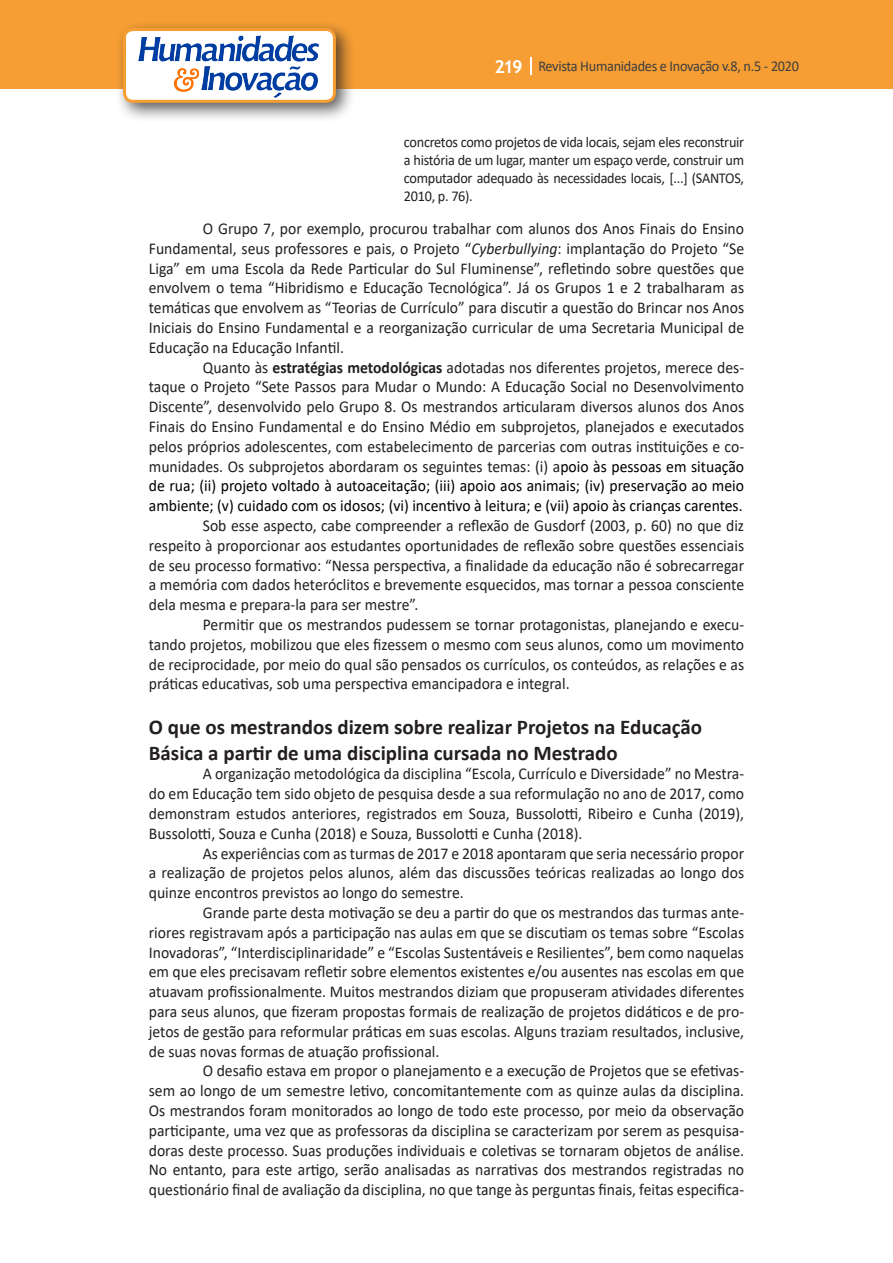
<style>
.page{position:relative;width:893px;height:1263px;background:#fff}
.page>*{position:absolute;margin:0;border:0;box-sizing:border-box;transform-origin:0 0}
.Titulo_2{font:700 21px/25.2px "Calibri";color:#231f20}
.Texto{font:16.5px/19.8px "Calibri";color:#231f20;text-align:justify;scale:.95 1}
.citacao{font:15px/18px "Calibri";letter-spacing:-.02em;color:#231f20;text-align:justify;scale:.95 1}
.t1{font:15px "Calibri";letter-spacing:-.02em;color:#3e3e3f;scale:.95 1}
.s1{font-family:"Trebuchet MS";font-weight:700;font-size:18px;color:#fff}
.s2{font-style:italic}
.s3{font-weight:700}
.s4{color:#000}
</style>
<div class="page">
<div style="left:0;top:0;width:893px;height:88px;background:#f69e34"></div>
<svg style="left:530px;top:57px;width:2px;height:18px"></svg>
<div style="left:115px;top:20px;width:241px;height:103px;background:#231f20;opacity:.75"></div>
<div style="left:125px;top:30px;width:209px;height:71px;background:#fff;border-radius:9px"></div>
<img style="left:138px;top:35px;width:181px;height:62px">
<div style="left:123px;top:28px;width:213px;height:75px;border:3px solid #f69e34;border-radius:9px"></div>
<p class="t1" style="left:495px;top:56px;width:322px"><span class="s1">219</span> Revista Humanidades e Inovação v.8, n.5 - 2020</p>
<p class="citacao" style="left:404px;top:133px;width:360px">concretos como projetos de vida locais, sejam eles reconstruir a história de um lugar, manter um espaço verde, construir um computador adequado às necessidades locais, [...] (SANTOS, 2010, p. 76).</p>
<p class="Texto" style="left:149px;top:218px;width:628px;text-indent:54px">O Grupo 7, por exemplo, procurou trabalhar com alunos dos Anos Finais do Ensino Fundamental, seus professores e pais, o Projeto “<span class="s2">Cyberbullying</span>: implantação do Projeto “Se Liga” em uma Escola da Rede Particular do Sul Fluminense”, refletindo sobre questões que envolvem o tema “Hibridismo e Educação Tecnológica”. Já os Grupos 1 e 2 trabalharam as temáticas que envolvem as “Teorias de Currículo” para discutir a questão do Brincar nos Anos Iniciais do Ensino Fundamental e a reorganização curricular de uma Secretaria Municipal de Educação na Educação Infantil.</p>
<p class="Texto" style="left:149px;top:357px;width:628px;text-indent:54px">Quanto às <span class="s3">estratégias metodológicas</span> adotadas nos diferentes projetos, merece des&shy;taque o Projeto “Sete Passos para Mudar o Mundo: A Educação Social no Desenvolvimento Discente”, desenvolvido pelo Grupo 8. Os mestrandos articularam diversos alunos dos Anos Finais do Ensino Fundamental e do Ensino Médio em subprojetos, planejados e executados pelos próprios adolescentes, com estabelecimento de parcerias com outras instituições e co&shy;munidades. Os subprojetos abordaram os seguintes temas: (i) a<span class="s4">poio às pessoas em situação de rua; (ii) projeto voltado à autoaceitação; (iii) apoio aos animais; (iv) preservação ao meio ambiente; (v) cuidado com os idosos; (vi) incentivo à leitura; e (vii) apoio às crianças carentes.</span></p>
<p class="Texto" style="left:149px;top:515px;width:628px;text-indent:54px">Sob esse aspecto, cabe compreender a reflexão de Gusdorf (2003, p. 60) no que diz respeito à proporcionar aos estudantes oportunidades de reflexão sobre questões essenciais de seu processo formativo: “Nessa perspectiva, a finalidade da educação não é sobrecarregar a memória com dados heteróclitos e brevemente esquecidos, mas tornar a pessoa consciente dela mesma e prepara-la para ser mestre”.</p>
<p class="Texto" style="left:149px;top:614px;width:628px;text-indent:54px">Permitir que os mestrandos pudessem se tornar protagonistas, planejando e execu&shy;tando projetos, mobilizou que eles fizessem o mesmo com seus alunos, como um movimento de reciprocidade, por meio do qual são pensados os currículos, os conteúdos, as relações e as práticas educativas, sob uma perspectiva emancipadora e integral.</p>
<p class="Titulo_2" style="left:149px;top:714px;width:555px">O que os mestrandos dizem sobre realizar Projetos na Educação<br>Básica a partir de uma disciplina cursada no Mestrado</p>
<p class="Texto" style="left:149px;top:763px;width:628px;text-indent:54px">A organização metodológica da disciplina “Escola, Currículo e Diversidade” no Mestra&shy;do em Educação tem sido objeto de pesquisa desde a sua reformulação no ano de 2017, como demonstram estudos anteriores, registrados em Souza, Bussolotti, Ribeiro e Cunha (2019), Bussolotti, Souza e Cunha (2018) e Souza, Bussolotti e Cunha (2018).</p>
<p class="Texto" style="left:149px;top:843px;width:628px;text-indent:54px">As experiências com as turmas de 2017 e 2018 apontaram que seria necessário propor a realização de projetos pelos alunos, além das discussões teóricas realizadas ao longo dos quinze encontros previstos ao longo do semestre.</p>
<p class="Texto" style="left:149px;top:902px;width:628px;text-indent:54px">Grande parte desta motivação se deu a partir do que os mestrandos das turmas ante&shy;riores registravam após a participação nas aulas em que se discutiam os temas sobre “Escolas Inovadoras”, “Interdisciplinaridade” e “Escolas Sustentáveis e Resilientes”, bem como naquelas em que eles precisavam refletir sobre elementos existentes e/ou ausentes nas escolas em que atuavam profissionalmente. Muitos mestrandos diziam que propuseram atividades diferentes para seus alunos, que fizeram propostas formais de realização de projetos didáticos e de pro&shy;jetos de gestão para reformular práticas em suas escolas. Alguns traziam resultados, inclusive, de suas novas formas de atuação profissional.</p>
<p class="Texto" style="left:149px;top:1060px;width:628px;text-indent:54px">O desafio estava em propor o planejamento e a execução de Projetos que se efetivas&shy;sem ao longo de um semestre letivo, concomitantemente com as quinze aulas da disciplina.<br>Os mestrandos foram monitorados ao longo de todo este processo, por meio da observação participante, uma vez que as professoras da disciplina se caracterizam por serem as pesquisa&shy;doras deste processo. Suas produções individuais e coletivas se tornaram objetos de análise.<br>No entanto, para este artigo, serão analisadas as narrativas dos mestrandos registradas no questionário final de avaliação da disciplina, no que tange às perguntas finais, feitas especifica-</p>
</div>
